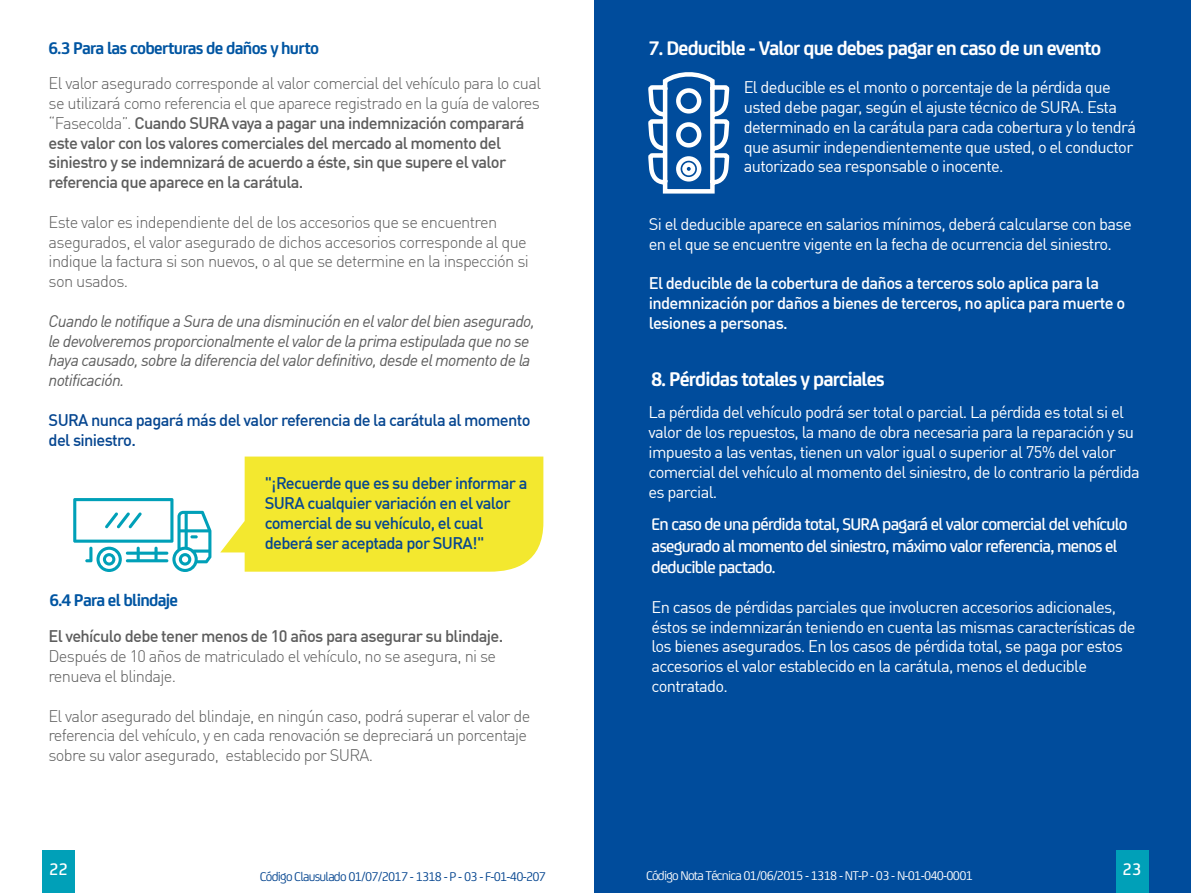
<style>
.page{position:relative;width:1191px;height:893px;background:#fff}
.page>*{position:absolute;margin:0;border:0;box-sizing:border-box;transform-origin:0 0}
.t1{font:700 21px "FS Joey";letter-spacing:-.04em;color:#fff}
.t2{font:500 18px/21.6px "FS Joey";letter-spacing:-.04em;color:#fff}
.t3{font:700 18px "FS Joey";letter-spacing:-.04em;color:#0055a2}
.t4{font:500 17.85px "FS Joey";color:#fff}
.t5{font:16.5px/19.8px "DIN Offc";letter-spacing:-.04em;color:#fff}
.t6{font:300 16.5px/19.8px "DIN Offc";letter-spacing:-.04em;color:#5d5d5d}
.t7{font:500 16.5px/19.8px "DIN Offc";letter-spacing:-.04em;color:#5d5d5d}
.t8{font:italic 16.5px/19.8px "DIN Offc";letter-spacing:-.04em;color:#5d5d5d}
.t9{font:500 16.5px/19.8px "DIN Offc";letter-spacing:-.04em;color:#064690}
.t10{font:500 16.5px/19.8px "DIN Offc";letter-spacing:-.04em;color:#fff}
.t11{font:13.5px "FS Joey";letter-spacing:-.055em;color:#fff}
.t12{font:13.5px "FS Joey";letter-spacing:-.055em;color:#064690}
.s1{font-weight:300}
</style>
<div class="page">
<div style="left:595px;top:0;width:596px;height:893px;background:#004c9c"></div>
<svg style="left:220px;top:457px;width:323px;height:115px;background:#f3e93f"></svg>
<svg style="left:73px;top:498px;width:138px;height:74px"></svg>
<svg style="left:648px;top:72px;width:82px;height:122px"></svg>
<div style="left:42px;top:850px;width:33px;height:43px;background:#00a0b8"></div>
<div style="left:1115px;top:850px;width:33px;height:43px;background:#00a0b8"></div>
<p class="t3" style="left:49px;top:34px;width:272px">6.3 Para las coberturas de daños y hurto</p>
<p class="t7" style="left:49px;top:73px;width:494px"><span class="s1">El valor asegurado corresponde al valor comercial del vehículo para lo cual se utilizará como referencia el que aparece registrado en la guía de valores “Fasecolda”.</span> Cuando SURA vaya a pagar una indemnización comparará este valor con los valores comerciales del mercado al momento del siniestro y se indemnizará de acuerdo a éste, sin que supere el valor referencia que aparece en la carátula.</p>
<p class="t6" style="left:49px;top:212px;width:482px">Este valor es independiente del de los accesorios que se encuentren asegurados, el valor asegurado de dichos accesorios corresponde al que indique la factura si son nuevos, o al que se determine en la inspección si son usados.</p>
<p class="t8" style="left:49px;top:311px;width:488px">Cuando le notifique a Sura de una disminución en el valor del bien asegurado, le devolveremos proporcionalmente el valor de la prima estipulada que no se haya causado, sobre la diferencia del valor definitivo, desde el momento de la notificación.</p>
<p class="t9" style="left:49px;top:409px;width:483px">SURA nunca pagará más del valor referencia de la carátula al momento del siniestro.</p>
<p class="t3" style="left:49px;top:587px;width:130px">6.4 Para el blindaje</p>
<p class="t9" style="left:265px;top:473px;width:264px">"¡Recuerde que es su deber informar a SURA cualquier variación en el valor comercial de su vehículo, el cual deberá ser aceptada por SURA!"</p>
<p class="t7" style="left:48px;top:626px;width:456px">El vehículo debe tener menos de 10 años para asegurar su blindaje.</p>
<p class="t6" style="left:48px;top:646px;width:449px">Después de 10 años de matriculado el vehículo, no se asegura, ni se renueva el blindaje.</p>
<p class="t6" style="left:48px;top:706px;width:483px">El valor asegurado del blindaje, en ningún caso, podrá superar el valor de referencia del vehículo, y en cada renovación se depreciará un porcentaje sobre su valor asegurado, establecido por SURA.</p>
<p class="t1" style="left:648px;top:32px;width:454px">7. Deducible - Valor que debes pagar en caso de un evento</p>
<p class="t5" style="left:743px;top:77px;width:394px">El deducible es el monto o porcentaje de la pérdida que usted debe pagar, según el ajuste técnico de SURA. Esta determinado en la carátula para cada cobertura y lo tendrá que asumir independientemente que usted, o el conductor autorizado sea responsable o inocente.</p>
<p class="t5" style="left:649px;top:214px;width:484px">Si el deducible aparece en salarios mínimos, deberá calcularse con base en el que se encuentre vigente en la fecha de ocurrencia del siniestro.</p>
<p class="t10" style="left:649px;top:273px;width:478px">El deducible de la cobertura de daños a terceros solo aplica para la indemnización por daños a bienes de terceros, no aplica para muerte o lesiones a personas.</p>
<p class="t1" style="left:651px;top:363px;width:235px">8. Pérdidas totales y parciales</p>
<p class="t5" style="left:648px;top:402px;width:493px">La pérdida del vehículo podrá ser total o parcial. La pérdida es total si el valor de los repuestos, la mano de obra necesaria para la reparación y su impuesto a las ventas, tienen un valor igual o superior al 75% del valor comercial del vehículo al momento del siniestro, de lo contrario la pérdida es parcial.</p>
<p class="t2" style="left:651px;top:512px;width:477px">En caso de una pérdida total, SURA pagará el valor comercial del vehículo asegurado al momento del siniestro, máximo valor referencia, menos el deducible pactado.</p>
<p class="t5" style="left:651px;top:597px;width:485px">En casos de pérdidas parciales que involucren accesorios adicionales, éstos se indemnizarán teniendo en cuenta las mismas características de los bienes asegurados. En los casos de pérdida total, se paga por estos accesorios el valor establecido en la carátula, menos el deducible contratado.</p>
<p class="t4" style="left:49px;top:856px;width:20px">22</p>
<p class="t4" style="left:1122px;top:856px;width:20px">23</p>
<p class="t12" style="left:260px;top:866px;width:288px">Código Clausulado 01/07/2017 - 1318 - P - 03 - F-01-40-207</p>
<p class="t11" style="left:646px;top:866px;width:328px">Código Nota Técnica 01/06/2015 - 1318 - NT-P - 03 - N-01-040-0001</p>
</div>
